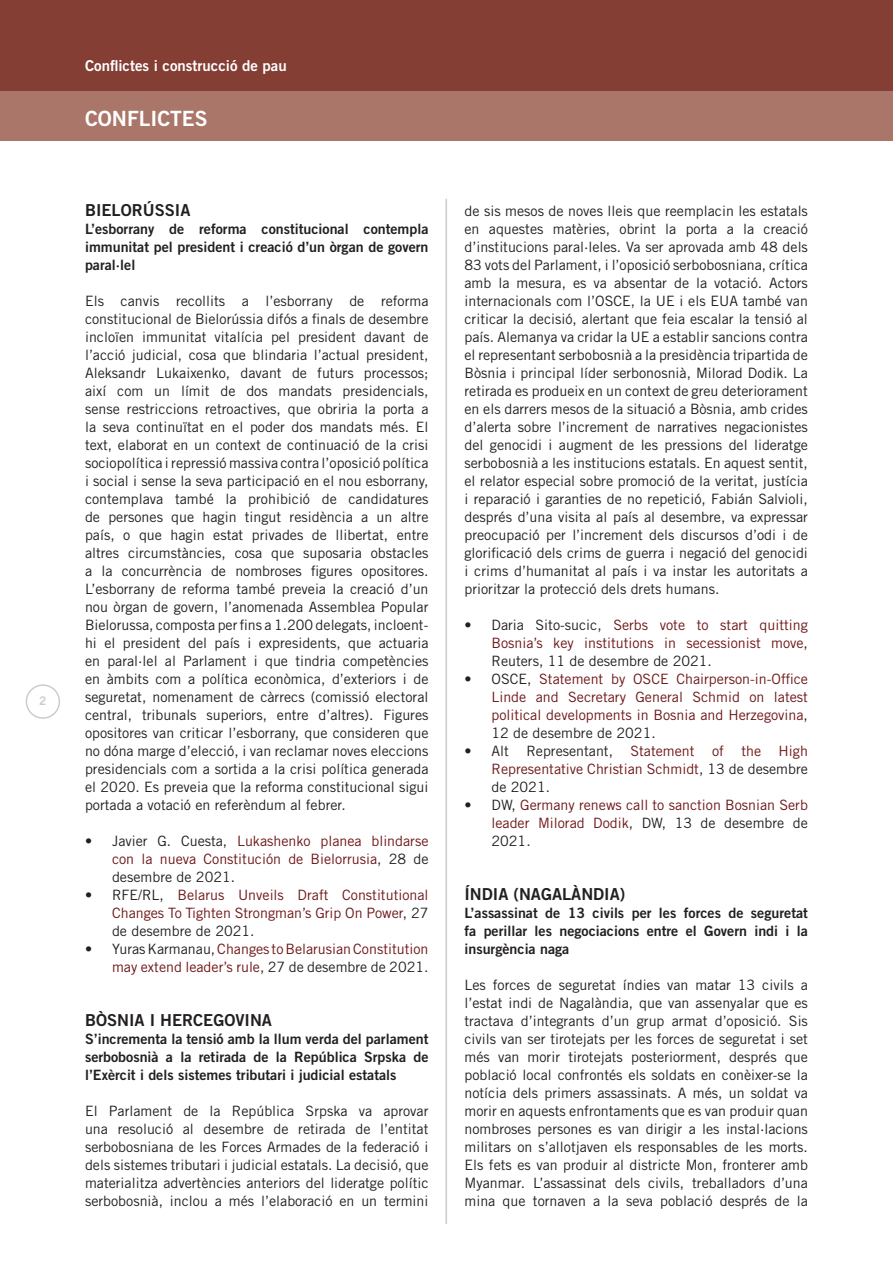
<style>
.page{position:relative;width:893px;height:1263px;background:#fff}
.page>*{position:absolute;margin:0;border:0;box-sizing:border-box;transform-origin:0 0}
.t1{font:21px "Trade Gothic LT Std Bd 2";color:#fff}
.t2{font:16.5px "Trade Gothic LT Std Bd 2";color:#231f20}
.t3{font:15px "Trade Gothic LT Std Bd 2";color:#fff}
.t4{font:14.25px/18px "Trade Gothic LT Std";color:#231f20;text-align:justify}
.t5{font:14.25px/18px "Trade Gothic LT Std";color:#6e1617;text-align:justify}
.t6{font:14.25px/18px "Trade Gothic LT Std Bd 2";color:#231f20;text-align:justify}
.t7{font:12px "Trade Gothic LT Std Bd 2";color:#ccc}
.s1{color:#231f20}
</style>
<div class="page">
<div style="left:0;top:0;width:893px;height:91px;background:#843e34"></div>
<div style="left:0;top:91px;width:893px;height:49px;background:#aa7669"></div>
<div style="left:26px;top:684px;width:34px;height:35px;border:2px solid #ccc;border-radius:50%"></div>
<hr style="left:446px;top:199px;width:1px;height:1025px;background:#ccc">
<p class="t7" style="left:39px;top:693px;width:9px">2</p>
<p class="t3" style="left:85px;top:57px;width:203px">Conflictes i construcció de pau</p>
<p class="t1" style="left:85px;top:105px;width:124px">CONFLICTES</p>
<p class="t2" style="left:85px;top:200px;width:107px">BIELORÚSSIA</p>
<p class="t6" style="left:85px;top:220px;width:345px">L’esborrany de reforma constitucional contempla immunitat pel president i creació d’un òrgan de govern paral·lel</p>
<p class="t4" style="left:85px;top:292px;width:345px">Els canvis recollits a l’esborrany de reforma constitucional de Bielorússia difós a finals de desembre incloïen immunitat vitalícia pel president davant de l’acció judicial, cosa que blindaria l’actual president, Aleksandr Lukaixenko, davant de futurs processos; així com un límit de dos mandats presidencials, sense restriccions retroactives, que obriria la porta a la seva continuïtat en el poder dos mandats més. El text, elaborat en un context de continuació de la crisi sociopolítica i repressió massiva contra l’oposició política i social i sense la seva participació en el nou esborrany, contemplava també la prohibició de candidatures de persones que hagin tingut residència a un altre país, o que hagin estat privades de llibertat, entre altres circumstàncies, cosa que suposaria obstacles a la concurrència de nombroses figures opositores.<br>L’esborrany de reforma també preveia la creació d’un nou òrgan de govern, l’anomenada Assemblea Popular Bielorussa, composta per fins a 1.200 delegats, incloent&shy;hi el president del país i expresidents, que actuaria en paral·lel al Parlament i que tindria competències en àmbits com a política econòmica, d’exteriors i de seguretat, nomenament de càrrecs (comissió electoral central, tribunals superiors, entre d’altres). Figures opositores van criticar l’esborrany, que consideren que no dóna marge d’elecció, i van reclamar noves eleccions presidencials com a sortida a la crisi política generada el 2020. Es preveia que la reforma constitucional sigui portada a votació en referèndum al febrer.</p>
<p class="t5" style="left:112px;top:832px;width:318px;text-indent:-27px"><span class="s1">• Javier G. Cuesta,</span> Lukashenko planea blindarse con la nueva Constitución de Bielorrusia<span class="s1">, 28 de desembre de 2021.</span></p>
<p class="t5" style="left:112px;top:886px;width:318px;text-indent:-27px"><span class="s1">• RFE/RL,</span> Belarus Unveils Draft Constitutional Changes To Tighten Strongman’s Grip On Power<span class="s1">, 27 de desembre de 2021.</span></p>
<p class="t5" style="left:85px;top:940px;width:345px;text-align:right"><span class="s1">• Yuras Karmanau,</span> Changes to Belarusian Constitution may extend leader’s rule<span class="s1">, 27 de desembre de 2021.</span></p>
<p class="t2" style="left:85px;top:1010px;width:188px">BÒSNIA I HERCEGOVINA</p>
<p class="t6" style="left:85px;top:1030px;width:345px">S’incrementa la tensió amb la llum verda del parlament serbobosnià a la retirada de la República Srpska de l’Exèrcit i dels sistemes tributari i judicial estatals</p>
<p class="t4" style="left:85px;top:1102px;width:345px">El Parlament de la República Srpska va aprovar una resolució al desembre de retirada de l’entitat serbobosniana de les Forces Armades de la federació i dels sistemes tributari i judicial estatals. La decisió, que materialitza advertències anteriors del lideratge polític serbobosnià, inclou a més l’elaboració en un termini</p>
<p class="t4" style="left:464px;top:202px;width:345px">de sis mesos de noves lleis que reemplacin les estatals en aquestes matèries, obrint la porta a la creació d’institucions paral·leles. Va ser aprovada amb 48 dels 83 vots del Parlament, i l’oposició serbobosniana, crítica amb la mesura, es va absentar de la votació. Actors internacionals com l’OSCE, la UE i els EUA també van criticar la decisió, alertant que feia escalar la tensió al país. Alemanya va cridar la UE a establir sancions contra el representant serbobosnià a la presidència tripartida de Bòsnia i principal líder serbonosnià, Milorad Dodik. La retirada es produeix en un context de greu deteriorament en els darrers mesos de la situació a Bòsnia, amb crides d’alerta sobre l’increment de narratives negacionistes del genocidi i augment de les pressions del lideratge serbobosnià a les institucions estatals. En aquest sentit, el relator especial sobre promoció de la veritat, justícia i reparació i garanties de no repetició, Fabián Salvioli, després d’una visita al país al desembre, va expressar preocupació per l’increment dels discursos d’odi i de glorificació dels crims de guerra i negació del genocidi i crims d’humanitat al país i va instar les autoritats a prioritzar la protecció dels drets humans.</p>
<p class="t5" style="left:491px;top:616px;width:318px;text-indent:-27px"><span class="s1">• Daria Sito-sucic,</span> Serbs vote to start quitting Bosnia’s key institutions in secessionist move<span class="s1">, Reuters, 11 de desembre de 2021.</span></p>
<p class="t5" style="left:491px;top:670px;width:318px;text-indent:-27px"><span class="s1">• OSCE,</span> Statement by OSCE Chairperson-in-Office Linde and Secretary General Schmid on latest political developments in Bosnia and Herzegovina<span class="s1">, 12 de desembre de 2021.</span></p>
<p class="t5" style="left:491px;top:742px;width:318px;text-indent:-27px"><span class="s1">• Alt Representant,</span> Statement of the High Representative Christian Schmidt<span class="s1">, 13 de desembre de 2021.</span></p>
<p class="t5" style="left:491px;top:796px;width:318px;text-indent:-27px"><span class="s1">• DW,</span> Germany renews call to sanction Bosnian Serb leader Milorad Dodik<span class="s1">, DW, 13 de desembre de 2021.</span></p>
<p class="t2" style="left:464px;top:884px;width:162px">ÍNDIA (NAGALÀNDIA)</p>
<p class="t6" style="left:464px;top:904px;width:345px">L’assassinat de 13 civils per les forces de seguretat fa perillar les negociacions entre el Govern indi i la insurgència naga</p>
<p class="t4" style="left:464px;top:976px;width:345px">Les forces de seguretat índies van matar 13 civils a l’estat indi de Nagalàndia, que van assenyalar que es tractava d’integrants d’un grup armat d’oposició. Sis civils van ser tirotejats per les forces de seguretat i set més van morir tirotejats posteriorment, després que població local confrontés els soldats en conèixer-se la notícia dels primers assassinats. A més, un soldat va morir en aquests enfrontaments que es van produir quan nombroses persones es van dirigir a les instal·lacions militars on s’allotjaven els responsables de les morts.<br>Els fets es van produir al districte Mon, fronterer amb Myanmar. L’assassinat dels civils, treballadors d’una mina que tornaven a la seva població després de la</p>
</div>
